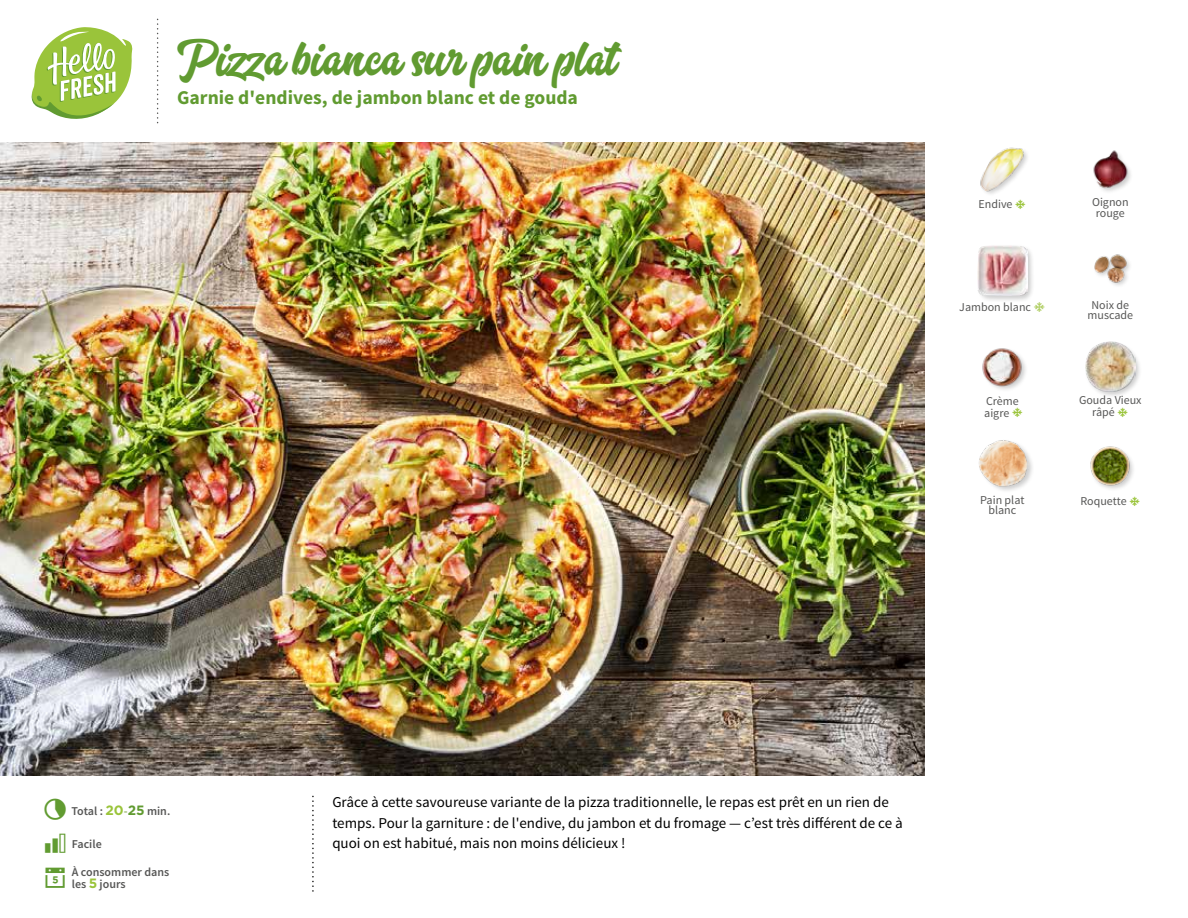
<style>
.page{position:relative;width:1188px;height:918px;background:#fff}
.page>*{position:absolute;margin:0;border:0;box-sizing:border-box;transform-origin:0 0}
.t1{font:48px "Aerokids";color:#619b31}
.t2{font:700 19.5px "Source Sans Pro";color:#619b31}
.t3{font:15px/20.5px "Source Sans Pro";color:#000}
.t4{font:12px/10.5px "Source Sans Pro";color:#575756;text-align:center}
.t5{font:600 12px/12.9px "Source Sans Pro";color:#575756}
.s1{font-family:"Gotham";font-weight:700;font-size:13.5px;color:#9ac43a}
.s2{color:#87ac54}
.s3{font-family:"Gotham";font-weight:700;font-size:13.5px;color:#619b31}
</style>
<div class="page">
<svg style="left:31px;top:27px;width:102px;height:92px"></svg>
<img style="left:0;top:142px;width:925px;height:634px">
<img style="left:1093px;top:150px;width:38px;height:42px">
<div style="left:1084px;top:341px;width:58px;height:57px;background:#000;opacity:.2"></div>
<img style="left:1085px;top:342px;width:50px;height:50px">
<img style="left:1094px;top:254px;width:35px;height:32px">
<img style="left:1090px;top:446px;width:43px;height:43px">
<img style="left:980px;top:147px;width:47px;height:47px">
<img style="left:982px;top:348px;width:44px;height:42px">
<div style="left:978px;top:439px;width:57px;height:54px;background:#000;opacity:.2"></div>
<img style="left:978px;top:439px;width:51px;height:50px">
<div style="left:976px;top:244px;width:59px;height:59px;background:#000;opacity:.2"></div>
<img style="left:977px;top:246px;width:50px;height:50px">
<h1 class="t1" style="left:177px;top:32px;width:442px">Pizza bianca sur pain plat</h1>
<h2 class="t2" style="left:177px;top:85px;width:402px">Garnie d'endives, de jambon blanc et de gouda</h2>
<p class="t4" style="left:979px;top:199px;width:36px">Endive</p>
<p class="t4" style="left:1092px;top:197px;width:38px">Oignon rouge</p>
<p class="t4" style="left:959px;top:302px;width:73px">Jambon blanc</p>
<p class="t4" style="left:1088px;top:300px;width:47px">Noix de muscade</p>
<p class="t4" style="left:984px;top:395px;width:36px;line-height:12px;text-align:left">Crème aigre</p>
<p class="t4" style="left:1092px;top:395px;width:51px;line-height:12px;text-align:left;text-indent:-13px">Gouda Vieux râpé</p>
<p class="t4" style="left:980px;top:495px;width:46px">Pain plat blanc</p>
<p class="t4" style="left:1080px;top:496px;width:48px">Roquette</p>
<p class="t5" style="left:71px;top:805px;width:100px">Total : <span class="s1">20</span><span class="s2">-</span><span class="s3">25</span> min.</p>
<p class="t3" style="left:332px;top:792px;width:572px">Grâce à cette savoureuse variante de la pizza traditionnelle, le repas est prêt en un rien de temps. Pour la garniture : de l'endive, du jambon et du fromage — c’est très différent de ce à</p>
<p class="t5" style="left:72px;top:838px;width:31px">Facile</p>
<p class="t3" style="left:332px;top:833px;width:295px">quoi on est habitué, mais non moins délicieux !</p>
<p class="t5" style="left:72px;top:865px;width:99px">À consommer dans les <span class="s1">5</span> jours</p>
</div>
